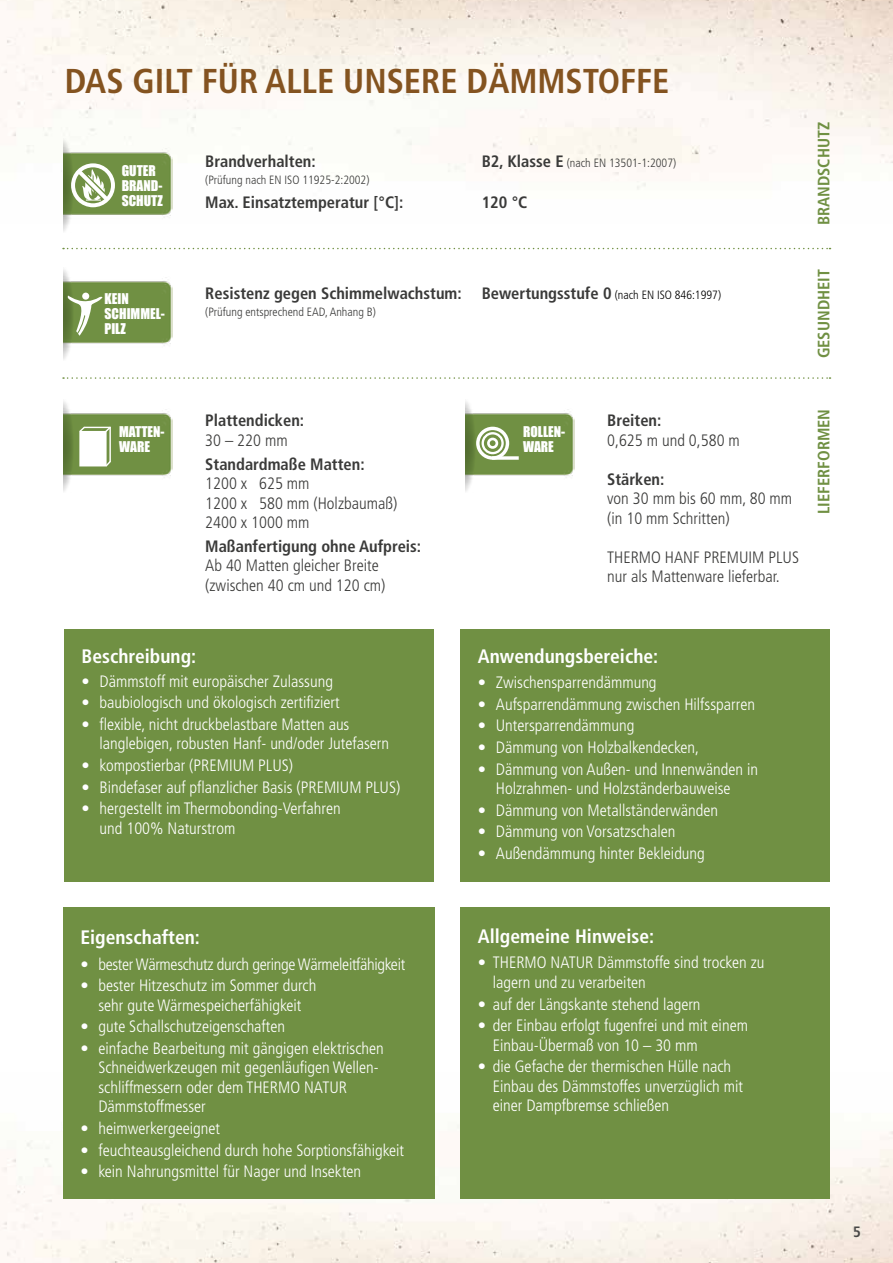
<style>
.page{position:relative;width:893px;height:1263px;background:#fff}
.page>*{position:absolute;margin:0;border:0;box-sizing:border-box;transform-origin:0 0}
.t1{font:700 condensed 34.5px "Frutiger";color:#845320}
.t2{font:700 condensed 19.5px "Frutiger";color:#fff}
.t3{font:300 condensed 16.5px/19.5px "Frutiger";color:#fff}
.t4{font:300 condensed 16.5px/19.5px "Frutiger";color:#3a3a39}
.t5{font:700 condensed 16.5px "Frutiger";color:#3a3a39}
.t6{font:300 condensed 16.5px "Frutiger";letter-spacing:-.02em;color:#fff}
.t7{font:700 condensed 16.5px "Frutiger";color:#709043}
.t8{font:700 condensed 15px "Frutiger";color:#484847}
.t9{font:13.65px/15px "Impact";color:#fff}
.t10{font:300 condensed 12px "Frutiger";color:#3a3a39}
.s1{font-weight:700;font-size:16.5px}
.s2{font-weight:300;font-size:12px;color:#000}
</style>
<div class="page">
<img style="left:0;top:0;width:893px;height:210px">
<img style="left:0;top:1072px;width:893px;height:191px">
<div style="left:64px;top:629px;width:370px;height:252px;background:#709043"></div>
<div style="left:460px;top:629px;width:369px;height:252px;background:#709043"></div>
<div style="left:460px;top:908px;width:369px;height:291px;background:#709043"></div>
<div style="left:63px;top:908px;width:371px;height:291px;background:#709043"></div>
<img style="left:63px;top:269px;width:109px;height:91px">
<div style="left:82px;top:293px;width:7px;height:7px;background:#fff;border-radius:50%"></div>
<svg style="left:67px;top:295px;width:35px;height:41px"></svg>
<img style="left:63px;top:139px;width:109px;height:93px">
<svg style="left:75px;top:168px;width:36px;height:35px"></svg>
<div style="left:71px;top:163px;width:44px;height:44px;border:4px solid #fff;border-radius:50%"></div>
<img style="left:63px;top:401px;width:109px;height:91px">
<svg style="left:78px;top:425px;width:34px;height:43px"></svg>
<svg style="left:63px;top:248px;width:767px;height:1px"></svg>
<svg style="left:63px;top:377px;width:767px;height:2px"></svg>
<img style="left:465px;top:401px;width:109px;height:91px">
<div style="left:476px;top:427px;width:33px;height:33px;border:3px solid #fff;border-radius:50%"></div>
<div style="left:482px;top:432px;width:22px;height:22px;border:2px solid #fff;border-radius:50%"></div>
<div style="left:487px;top:438px;width:11px;height:11px;border:3px solid #fff;border-radius:50%"></div>
<svg style="left:492px;top:456px;width:27px;height:4px"></svg>
<h1 class="t1" style="left:65px;top:61px;width:606px">DAS GILT FÜR ALLE UNSERE DÄMMSTOFFE</h1>
<p class="t9" style="left:122px;top:162px;width:43px">GUTER<br>BRAND-<br>SCHUTZ</p>
<p class="t9" style="left:105px;top:291px;width:62px">KEIN<br>SCHIMMEL-<br>PILZ</p>
<p class="t5" style="left:205px;top:152px;width:112px">Brandverhalten:</p>
<p class="t10" style="left:482px;top:156px;width:196px"><span class="s1">B2, Klasse E</span> (nach EN 13501-1:2007)</p>
<p class="t10" style="left:205px;top:173px;width:166px">(Prüfung nach EN ISO 11925-2:2002)</p>
<p class="t5" style="left:205px;top:192px;width:200px">Max. Einsatztemperatur [°C]:</p>
<p class="t5" style="left:482px;top:192px;width:47px">120 °C</p>
<p class="t5" style="left:205px;top:283px;width:517px">Resistenz gegen Schimmelwachstum: Bewertungsstufe 0 <span class="s2">(nach EN ISO 846:1997)</span></p>
<p class="t10" style="left:205px;top:305px;width:172px">(Prüfung entsprechend EAD, Anhang B)</p>
<p class="t7" style="left:814px;top:225px;width:105px;rotate:-90deg">BRANDSCHUTZ</p>
<p class="t7" style="left:814px;top:358px;width:91px;rotate:-90deg">GESUNDHEIT</p>
<p class="t9" style="left:119px;top:424px;width:47px">MATTEN-<br>WARE</p>
<p class="t5" style="left:205px;top:411px;width:100px">Plattendicken:</p>
<p class="t4" style="left:205px;top:431px;width:84px">30 – 220 mm</p>
<p class="t5" style="left:205px;top:454px;width:161px">Standardmaße Matten:</p>
<p class="t4" style="left:205px;top:474px;width:193px">1200 x 625 mm<br>1200 x 580 mm (Holzbaumaß)<br>2400 x 1000 mm</p>
<p class="t5" style="left:205px;top:536px;width:217px">Maßanfertigung ohne Aufpreis:</p>
<p class="t4" style="left:205px;top:556px;width:182px">Ab 40 Matten gleicher Breite (zwischen 40 cm und 120 cm)</p>
<p class="t9" style="left:523px;top:424px;width:44px">ROLLEN-<br>WARE</p>
<p class="t5" style="left:607px;top:411px;width:56px">Breiten:</p>
<p class="t4" style="left:607px;top:431px;width:134px">0,625 m und 0,580 m</p>
<p class="t5" style="left:607px;top:469px;width:59px">Stärken:</p>
<p class="t4" style="left:607px;top:489px;width:187px">von 30 mm bis 60 mm, 80 mm (in 10 mm Schritten)</p>
<p class="t4" style="left:607px;top:548px;width:193px">THERMO HANF PREMUIM PLUS nur als Mattenware lieferbar.</p>
<p class="t7" style="left:814px;top:514px;width:107px;rotate:-90deg">LIEFERFORMEN</p>
<p class="t2" style="left:82px;top:644px;width:116px">Beschreibung:</p>
<p class="t3" style="left:82px;top:671px;width:253px">• Dämmstoff mit europäischer Zulassung</p>
<p class="t3" style="left:82px;top:693px;width:260px">• baubiologisch und ökologisch zertifiziert</p>
<p class="t3" style="left:100px;top:714px;width:291px;text-indent:-18px">• flexible, nicht druckbelastbare Matten aus langlebigen, robusten Hanf- und/oder Jutefasern</p>
<p class="t3" style="left:82px;top:756px;width:213px">• kompostierbar (PREMIUM PLUS)</p>
<p class="t3" style="left:82px;top:777px;width:320px">• Bindefaser auf pflanzlicher Basis (PREMIUM PLUS)</p>
<p class="t3" style="left:100px;top:799px;width:243px;text-indent:-18px">• hergestellt im Thermobonding-Verfahren und 100% Naturstrom</p>
<p class="t2" style="left:478px;top:644px;width:182px">Anwendungsbereiche:</p>
<p class="t3" style="left:478px;top:673px;width:180px">• Zwischensparrendämmung</p>
<p class="t3" style="left:478px;top:694px;width:279px">• Aufsparrendämmung zwischen Hilfssparren</p>
<p class="t3" style="left:478px;top:716px;width:158px">• Untersparrendämmung</p>
<p class="t3" style="left:478px;top:738px;width:223px">• Dämmung von Holzbalkendecken,</p>
<p class="t3" style="left:478px;top:759px;width:282px;text-align:center">• Dämmung von Außen- und Innenwänden in<br>Holzrahmen- und Holzständerbauweise</p>
<p class="t3" style="left:478px;top:800px;width:242px">• Dämmung von Metallständerwänden</p>
<p class="t3" style="left:478px;top:822px;width:199px">• Dämmung von Vorsatzschalen</p>
<p class="t3" style="left:478px;top:844px;width:229px">• Außendämmung hinter Bekleidung</p>
<p class="t2" style="left:80px;top:926px;width:121px">Eigenschaften:</p>
<p class="t6" style="left:80px;top:954px;width:326px">• bester Wärmeschutz durch geringe Wärmeleitfähigkeit</p>
<p class="t3" style="left:80px;top:976px;width:237px;text-align:center">• bester Hitzeschutz im Sommer durch sehr gute Wärmespeicherfähigkeit</p>
<p class="t3" style="left:80px;top:1017px;width:206px">• gute Schallschutzeigenschaften</p>
<p class="t3" style="left:98px;top:1039px;width:287px;text-indent:-18px">• einfache Bearbeitung mit gängigen elektrischen Schneidwerkzeugen mit gegenläufigen Wellen&shy;schliffmessern oder dem THERMO NATUR Dämmstoffmesser</p>
<p class="t3" style="left:80px;top:1119px;width:141px">• heimwerkergeeignet</p>
<p class="t3" style="left:80px;top:1140px;width:325px">• feuchteausgleichend durch hohe Sorptionsfähigkeit</p>
<p class="t3" style="left:80px;top:1162px;width:282px">• kein Nahrungsmittel für Nager und Insekten</p>
<p class="t2" style="left:478px;top:925px;width:178px">Allgemeine Hinweise:</p>
<p class="t3" style="left:493px;top:953px;width:273px;text-indent:-15px">• THERMO NATUR Dämmstoffe sind trocken zu lagern und zu verarbeiten</p>
<p class="t3" style="left:478px;top:994px;width:224px">• auf der Längskante stehend lagern</p>
<p class="t3" style="left:493px;top:1016px;width:257px;text-indent:-15px">• der Einbau erfolgt fugenfrei und mit einem<br>Einbau-Übermaß von 10 – 30 mm</p>
<p class="t3" style="left:493px;top:1057px;width:252px;text-indent:-15px">• die Gefache der thermischen Hülle nach<br>Einbau des Dämmstoffes unverzüglich mit einer Dampfbremse schließen</p>
<p class="t8" style="left:853px;top:1222px;width:9px">5</p>
</div>
